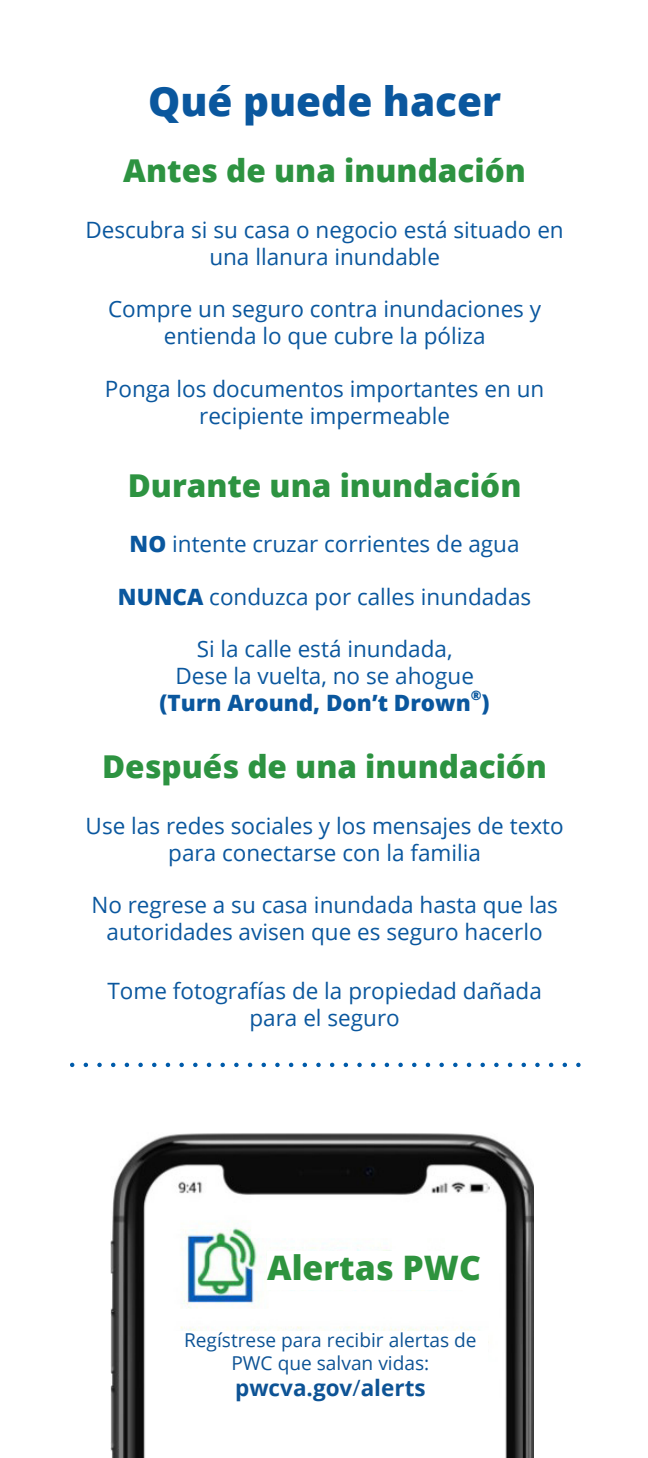
<style>
.page{position:relative;width:648px;height:1458px;background:#fff}
.page>*{position:absolute;margin:0;border:0;box-sizing:border-box;transform-origin:0 0}
.t1{font:800 40.5px "Open Sans";color:#0a579e}
.t2{font:800 33.75px "Open Sans";color:#2e933e}
.t3{font:800 31.5px "Open Sans";color:#2d9341}
.t4{font:22.5px/27px "Open Sans";color:#0a579e;text-align:center}
.t5{font:800 22.5px "Open Sans";color:#0a579e}
.t6{font:700 22.5px "Open Sans";color:#0d5395}
.t7{font:19.12px/22.9px "Open Sans";color:#0d5395;text-align:center}
.t8{font:800 13.05px "Open Sans";color:#0a579e}
.s1{font-weight:800}
.s2{font-weight:400}
</style>
<div class="page">
<svg style="left:86px;top:1063px;width:481px;height:4px"></svg>
<img style="left:110px;top:1133px;width:423px;height:325px">
<div style="left:267px;top:1251px;width:223px;height:39px;background:#fff"></div>
<div style="left:173px;top:1331px;width:315px;height:68px;background:#fff"></div>
<p class="t1" style="left:148px;top:70px;width:354px">Qué puede hacer</p>
<p class="t3" style="left:123px;top:147px;width:404px">Antes de una inundación</p>
<p class="t4" style="left:86px;top:215px;width:480px">Descubra si su casa o negocio está situado en una llanura inundable</p>
<p class="t4" style="left:108px;top:295px;width:435px">Compre un seguro contra inundaciones y entienda lo que cubre la póliza</p>
<p class="t4" style="left:105px;top:374px;width:441px">Ponga los documentos importantes en un recipiente impermeable</p>
<p class="t3" style="left:128px;top:461px;width:395px">Durante una inundación</p>
<p class="t4" style="left:130px;top:530px;width:391px"><span class="s1">NO</span> intente cruzar corrientes de agua</p>
<p class="t4" style="left:118px;top:583px;width:415px"><span class="s1">NUNCA</span> conduzca por calles inundadas</p>
<p class="t4" style="left:197px;top:635px;width:257px">Si la calle está inundada,</p>
<p class="t4" style="left:175px;top:662px;width:300px">Dese la vuelta, no se ahogue</p>
<p class="t5" style="left:160px;top:686px;width:313px">(Turn Around, Don’t Drown</p>
<p class="t8" style="left:471px;top:686px;width:12px">®</p>
<p class="t5" style="left:482px;top:686px;width:10px">)</p>
<p class="t3" style="left:102px;top:743px;width:446px">Después de una inundación</p>
<p class="t4" style="left:86px;top:811px;width:480px">Use las redes sociales y los mensajes de texto para conectarse con la familia</p>
<p class="t4" style="left:91px;top:891px;width:468px">No regrese a su casa inundada hasta que las autoridades avisen que es seguro hacerlo</p>
<p class="t4" style="left:107px;top:977px;width:436px">Tome fotografías de la propiedad dañada para el seguro</p>
<p class="t2" style="left:267px;top:1242px;width:215px">Alertas PWC</p>
<p class="t7" style="left:184px;top:1329px;width:294px">Regístrese para recibir alertas de<br>PWC que salvan vidas:</p>
<p class="t6" style="left:235px;top:1372px;width:192px">pwcva.gov<span class="s2">/</span>alerts</p>
</div>
